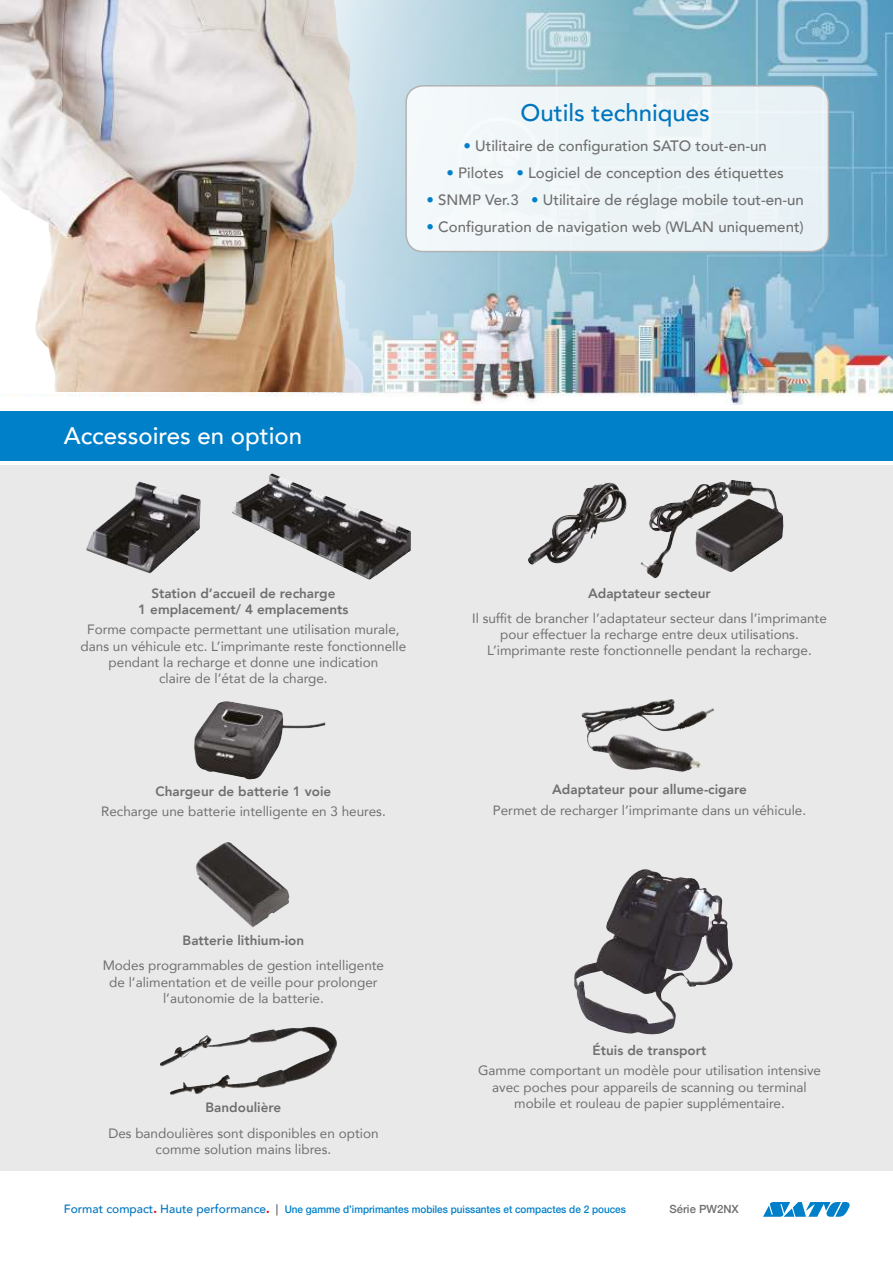
<style>
.page{position:relative;width:893px;height:1263px;background:#fff}
.page>*{position:absolute;margin:0;border:0;box-sizing:border-box;transform-origin:0 0}
.t1{font:500 24px "Avenir";color:#fff}
.t2{font:500 24px "Avenir";color:#0075bf}
.t3{font:500 15px "Avenir";color:#706f6f}
.t4{font:13.5px/16.2px "Avenir";color:#706f6f;text-align:center}
.t5{font:800 13.5px/16.2px "Avenir";color:#706f6f;text-align:center}
.t6{font:500 11.25px "Helvetica Neue";color:#706f6f}
.t7{font:500 10.5px "Helvetica Neue";color:#0080c9;scale:.95 1}
.s1{color:#0080c9}
.s2{font-family:"Avenir";font-size:12px;color:#0075bf}
.s3{font-family:"Avenir";font-weight:900;font-size:12px;color:#e30613}
.s4{font-size:11.25px;color:#706f6f}
</style>
<div class="page">
<img style="left:0;top:0;width:893px;height:405px">
<img style="left:0;top:0;width:719px;height:394px">
<div style="left:0;top:466px;width:893px;height:705px;background:#e9e9e9"></div>
<div style="left:0;top:411px;width:893px;height:49px;background:#0080c9"></div>
<svg style="left:763px;top:1202px;width:87px;height:15px"></svg>
<div style="left:406px;top:86px;width:422px;height:166px;background:#edf4f6;border-radius:17px"></div>
<div style="left:405px;top:85px;width:424px;height:167px;border:2px solid #b2b2b2;border-radius:17px"></div>
<img style="left:0;top:0;width:357px;height:392px">
<img style="left:86px;top:481px;width:115px;height:93px">
<img style="left:641px;top:480px;width:91px;height:99px">
<img style="left:528px;top:483px;width:80px;height:82px">
<img style="left:194px;top:701px;width:131px;height:78px">
<img style="left:581px;top:699px;width:90px;height:71px">
<img style="left:574px;top:872px;width:159px;height:162px">
<img style="left:238px;top:1027px;width:71px;height:14px">
<img style="left:196px;top:842px;width:93px;height:85px">
<img style="left:232px;top:473px;width:179px;height:107px">
<h1 class="t2" style="left:520px;top:103px;width:191px">Outils techniques</h1>
<p class="t3" style="left:464px;top:133px;width:305px"><span class="s1">•</span> Utilitaire de configuration SATO tout-en-un</p>
<p class="t3" style="left:447px;top:167px;width:339px"><span class="s1">•</span> Pilotes <span class="s1">•</span> Logiciel de conception des étiquettes</p>
<p class="t3" style="left:426px;top:194px;width:379px"><span class="s1">•</span> SNMP Ver.3 <span class="s1">•</span> Utilitaire de réglage mobile tout-en-un</p>
<p class="t3" style="left:427px;top:214px;width:379px"><span class="s1">•</span> Configuration de navigation web (WLAN uniquement)</p>
<h1 class="t1" style="left:64px;top:425px;width:240px">Accessoires en option</h1>
<p class="t5" style="left:138px;top:585px;width:212px">Station d’accueil de recharge<br>1 emplacement/ 4 emplacements</p>
<p class="t4" style="left:81px;top:622px;width:327px">Forme compacte permettant une utilisation murale, dans un véhicule etc. L’imprimante reste fonctionnelle pendant la recharge et donne une indication<br>claire de l’état de la charge.</p>
<p class="t5" style="left:156px;top:783px;width:177px">Chargeur de batterie 1 voie</p>
<p class="t4" style="left:101px;top:804px;width:286px">Recharge une batterie intelligente en 3 heures.</p>
<p class="t5" style="left:183px;top:933px;width:123px">Batterie lithium-ion</p>
<p class="t4" style="left:103px;top:958px;width:283px">Modes programmables de gestion intelligente de l’alimentation et de veille pour prolonger l’autonomie de la batterie.</p>
<p class="t5" style="left:206px;top:1100px;width:77px">Bandoulière</p>
<p class="t4" style="left:108px;top:1125px;width:272px">Des bandoulières sont disponibles en option comme solution mains libres.</p>
<p class="t5" style="left:588px;top:585px;width:124px">Adaptateur secteur</p>
<p class="t4" style="left:472px;top:609px;width:356px">Il suffit de brancher l’adaptateur secteur dans l’imprimante pour effectuer la recharge entre deux utilisations.<br>L’imprimante reste fonctionnelle pendant la recharge.</p>
<p class="t5" style="left:552px;top:782px;width:196px">Adaptateur pour allume-cigare</p>
<p class="t4" style="left:493px;top:802px;width:315px">Permet de recharger l’imprimante dans un véhicule.</p>
<p class="t5" style="left:593px;top:1042px;width:115px">Étuis de transport</p>
<p class="t4" style="left:478px;top:1063px;width:344px">Gamme comportant un modèle pour utilisation intensive avec poches pour appareils de scanning ou terminal mobile et rouleau de papier supplémentaire.</p>
<p class="t7" style="left:64px;top:1205px;width:593px"><span class="s2">Format compact</span><span class="s3">.</span> <span class="s2">Haute performance</span><span class="s3">.</span> <span class="s4">|</span> Une gamme d’imprimantes mobiles puissantes et compactes de 2 pouces</p>
<p class="t6" style="left:669px;top:1204px;width:71px">Série PW2NX</p>
</div>
